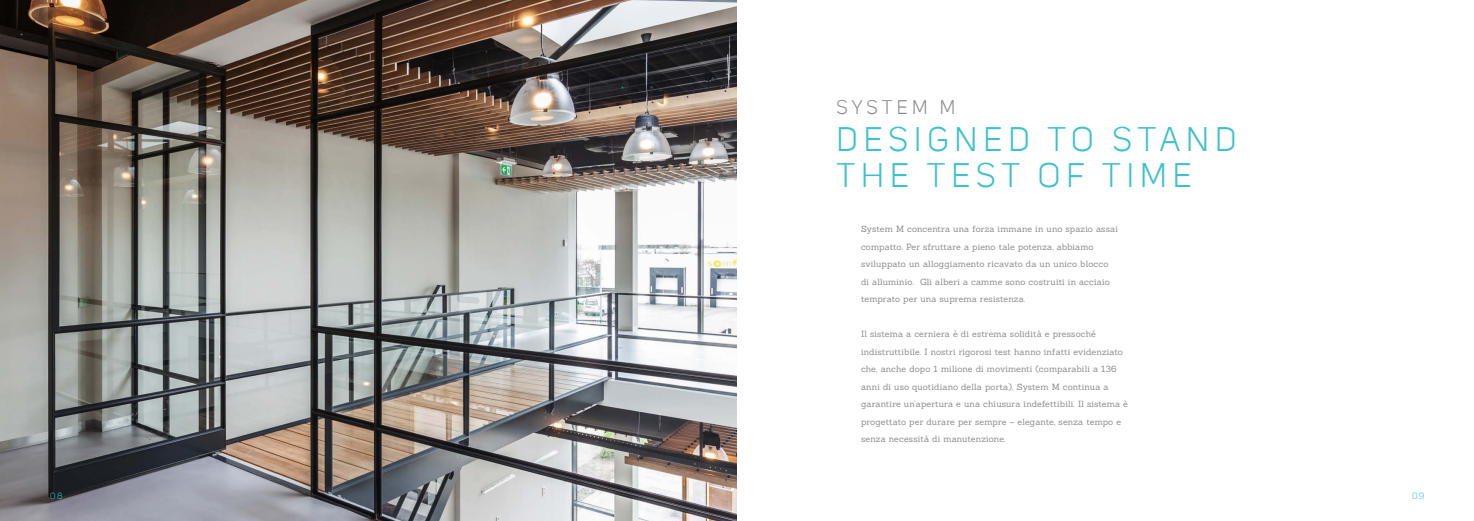
<style>
.page{position:relative;width:1474px;height:521px;background:#fff}
.page>*{position:absolute;margin:0;border:0;box-sizing:border-box;transform-origin:0 0}
.Kop_2_-_Blauw_38pt{font:33.25px "Uni Sans";letter-spacing:.18em;color:#3cc1ce}
.Kop_4_-_Grijs_22pt{font:19.25px "Uni Sans";letter-spacing:.215em;color:#8a8c8f}
.bodytekst_-_10pt_Int{font:8.75px/17.5px "Sanchez";letter-spacing:.015em;color:#8a8c8f}
.t1{font:8.75px "Uni Sans";color:#3cc1ce}
</style>
<div class="page">
<img style="left:0;top:0;width:737px;height:521px">
<p class="Kop_4_-_Grijs_22pt" style="left:836px;top:96px;width:120px">SYSTEM M</p>
<p class="Kop_2_-_Blauw_38pt" style="left:836px;top:120px;width:401px">DESIGNED TO STAND</p>
<p class="Kop_2_-_Blauw_38pt" style="left:836px;top:157px;width:356px">THE TEST OF TIME</p>
<p class="bodytekst_-_10pt_Int" style="left:861px;top:220px;width:258px">System M concentra una forza immane in uno spazio assai compatto. Per sfruttare a pieno tale potenza, abbiamo sviluppato un alloggiamento ricavato da un unico blocco di alluminio. Gli alberi a camme sono costruiti in acciaio temprato per una suprema resistenza.</p>
<p class="bodytekst_-_10pt_Int" style="left:861px;top:325px;width:268px">Il sistema a cerniera è di estrema solidità e pressoché indistruttibile. I nostri rigorosi test hanno infatti evidenziato che, anche dopo 1 milione di movimenti (comparabili a 136 anni di uso quotidiano della porta), System M continua a garantire un’apertura e una chiusura indefettibili. Il sistema è progettato per durare per sempre – elegante, senza tempo e senza necessità di manutenzione.</p>
<p class="t1" style="left:50px;top:491px;width:14px">08</p>
<p class="t1" style="left:1411px;top:491px;width:14px">09</p>
</div>
